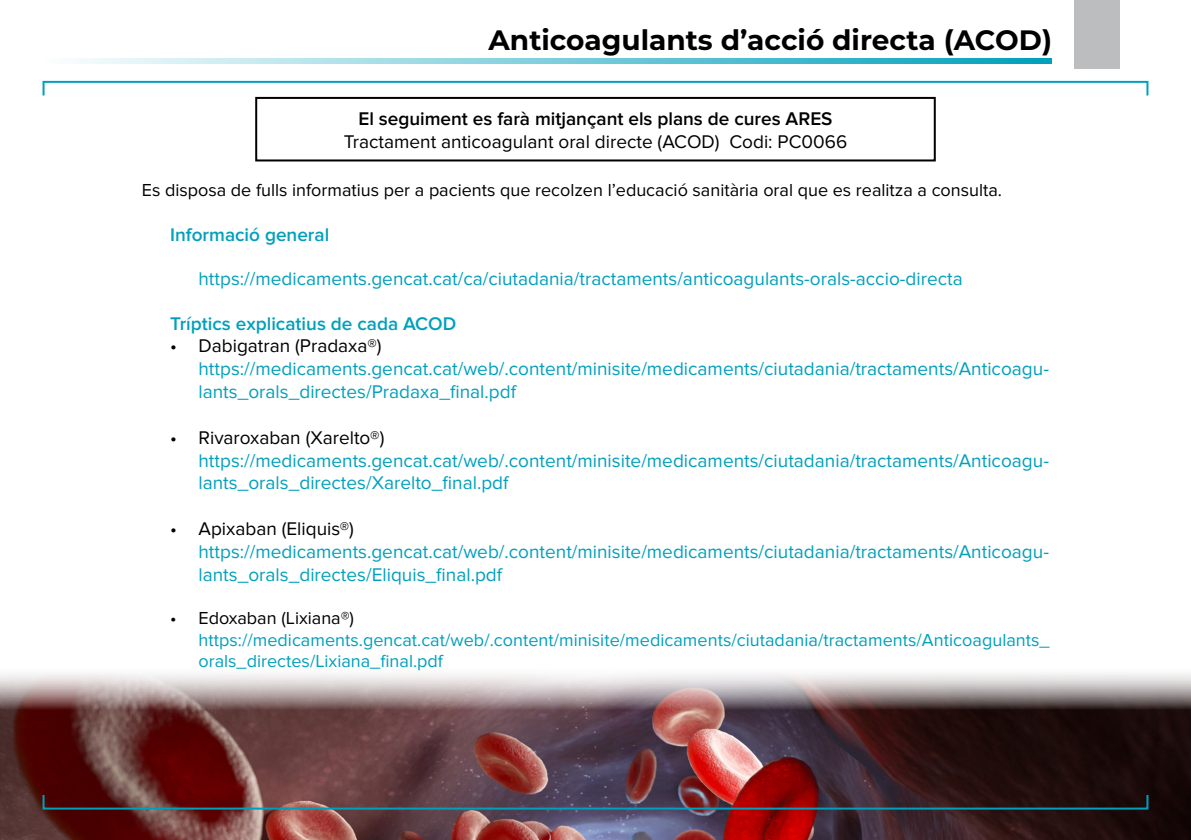
<style>
.page{position:relative;width:1191px;height:840px;background:#fff}
.page>*{position:absolute;margin:0;border:0;box-sizing:border-box;transform-origin:0 0}
.t1{font:700 28px "Montserrat";color:#000}
.t2{font:19px/22.8px "Proxima Nova";color:#00a0bc}
.t3{font:19px "Proxima Nova";color:#000}
.t4{font:600 19px "Proxima Nova";color:#00a0bc}
.t5{font:600 19px "Proxima Nova";color:#000}
.t6{font:18px/21.6px "Proxima Nova";color:#00a0bc}
.t7{font:18px "Proxima Nova";color:#000}
</style>
<div class="page">
<svg style="left:79px;top:58px;width:973px;height:6px;background:#7accdb"></svg>
<div style="left:1074px;top:0;width:46px;height:68px;background:#bbbdbe"></div>
<img style="left:0;top:674px;width:1191px;height:165px">
<div style="left:255px;top:97px;width:680px;height:64px;border:2px solid #000"></div>
<div style="left:43px;top:81px;width:1105px;height:15px;border:2px solid #00a0bc"></div>
<div style="left:43px;top:793px;width:1105px;height:16px;border:2px solid #00a0bc"></div>
<h1 class="t1" style="left:488px;top:20px;width:565px">Anticoagulants d’acció directa (ACOD)</h1>
<p class="t5" style="left:358px;top:108px;width:476px">El seguiment es farà mitjançant els plans de cures ARES</p>
<p class="t3" style="left:344px;top:131px;width:505px">Tractament anticoagulant oral directe (ACOD) Codi: PC0066</p>
<p class="t7" style="left:142px;top:180px;width:861px">Es disposa de fulls informatius per a pacients que recolzen l’educació sanitària oral que es realitza a consulta.</p>
<p class="t4" style="left:170px;top:223px;width:161px">Informació general</p>
<p class="t2" style="left:198px;top:267px;width:765px">https://medicaments.gencat.cat/ca/ciutadania/tractaments/anticoagulants-orals-accio-directa</p>
<p class="t4" style="left:170px;top:312px;width:288px">Tríptics explicatius de cada ACOD</p>
<p class="t3" style="left:170px;top:335px;width:213px">• Dabigatran (Pradaxa®)</p>
<p class="t2" style="left:198px;top:357px;width:852px">https://medicaments.gencat.cat/web/.content/minisite/medicaments/ciutadania/tractaments/Anticoagu&shy;lants_orals_directes/Pradaxa_final.pdf</p>
<p class="t3" style="left:170px;top:426px;width:216px">• Rivaroxaban (Xarelto®)</p>
<p class="t2" style="left:198px;top:449px;width:852px">https://medicaments.gencat.cat/web/.content/minisite/medicaments/ciutadania/tractaments/Anticoagu&shy;lants_orals_directes/Xarelto_final.pdf</p>
<p class="t3" style="left:170px;top:517px;width:185px">• Apixaban (Eliquis®)</p>
<p class="t2" style="left:198px;top:540px;width:852px">https://medicaments.gencat.cat/web/.content/minisite/medicaments/ciutadania/tractaments/Anticoagu&shy;lants_orals_directes/Eliquis_final.pdf</p>
<p class="t7" style="left:170px;top:607px;width:185px">• Edoxaban (Lixiana®)</p>
<p class="t6" style="left:198px;top:628px;width:852px">https://medicaments.gencat.cat/web/.content/minisite/medicaments/ciutadania/tractaments/Anticoagulants_ orals_directes/Lixiana_final.pdf</p>
</div>
